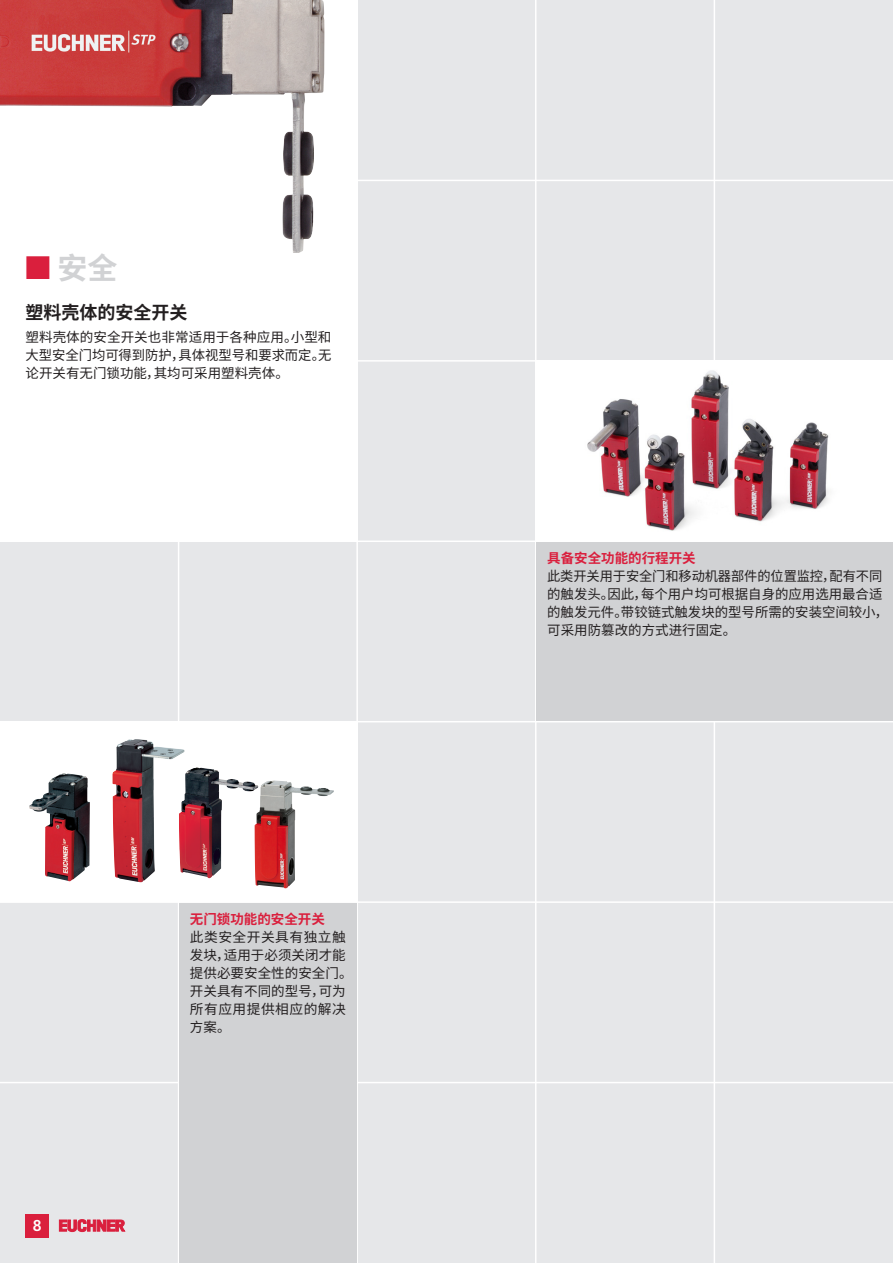
<style>
.page{position:relative;width:893px;height:1263px;background:#e6e7e9}
.page>*{position:absolute;margin:0;border:0;box-sizing:border-box;transform-origin:0 0}
.t1{font:700 30px "Source Han Sans CN";color:#d1d2d4}
.t2{font:700 18px "Source Han Sans CN";color:#231f20}
.t3{font:16.5px "News Got Dem";color:#fff}
.t4{font:13.5px/18px "Source Han Sans CN";color:#231f20}
.t5{font:700 13.5px "Source Han Sans CN";color:#da1f3d}
.s1{color:#da1f3d}
</style>
<div class="page">
<hr style="left:178px;top:0;width:1px;height:1263px;background:#fff">
<hr style="left:0;top:180px;width:893px;height:1px;background:#fff">
<hr style="left:0;top:360px;width:893px;height:2px;background:#fff">
<hr style="left:0;top:540px;width:893px;height:2px;background:#fff">
<hr style="left:0;top:721px;width:893px;height:1px;background:#fff">
<hr style="left:0;top:901px;width:893px;height:2px;background:#fff">
<hr style="left:0;top:1082px;width:893px;height:1px;background:#fff">
<hr style="left:356px;top:0;width:2px;height:1263px;background:#fff">
<hr style="left:535px;top:0;width:1px;height:1263px;background:#fff">
<hr style="left:714px;top:0;width:1px;height:1263px;background:#fff">
<svg style="left:59px;top:1219px;width:66px;height:12px"></svg>
<div style="left:26px;top:1214px;width:23px;height:23px;background:#da1f3d"></div>
<div style="left:0;top:0;width:357px;height:541px;background:#fff"></div>
<div style="left:536px;top:360px;width:357px;height:181px;background:#fff"></div>
<div style="left:536px;top:542px;width:357px;height:179px;background:#d1d2d4"></div>
<div style="left:179px;top:903px;width:177px;height:360px;background:#d1d2d4"></div>
<div style="left:0;top:722px;width:357px;height:180px;background:#fff"></div>
<img style="left:112px;top:739px;width:72px;height:143px">
<img style="left:179px;top:767px;width:76px;height:111px">
<img style="left:29px;top:773px;width:61px;height:108px">
<img style="left:0;top:0;width:325px;height:253px">
<img style="left:587px;top:370px;width:242px;height:161px">
<img style="left:255px;top:780px;width:79px;height:108px">
<h1 class="t1" style="left:26px;top:251px;width:93px"><span class="s1">■</span> 安全</h1>
<h2 class="t2" style="left:26px;top:302px;width:163px">塑料壳体的安全开关</h2>
<p class="t4" style="left:26px;top:328px;width:308px;text-align:justify">塑料壳体的安全开关也非常适用于各种应用。小型和大型安全门均可得到防护，具体视型号和要求而定。无论开关有无门锁功能，其均可采用塑料壳体。</p>
<p class="t3" style="left:33px;top:1216px;width:10px">8</p>
<p class="t5" style="left:190px;top:912px;width:136px">无门锁功能的安全开关</p>
<p class="t4" style="left:190px;top:929px;width:164px">此类安全开关具有独立触发块，适用于必须关闭才能提供必要安全性的安全门。开关具有不同的型号，可为所有应用提供相应的解决方案。</p>
<p class="t5" style="left:547px;top:551px;width:150px">具备安全功能的行程开关</p>
<p class="t4" style="left:547px;top:568px;width:343px">此类开关用于安全门和移动机器部件的位置监控，配有不同的触发头。因此，每个用户均可根据自身的应用选用最合适的触发元件。带铰链式触发块的型号所需的安装空间较小，可采用防篡改的方式进行固定。</p>
</div>
